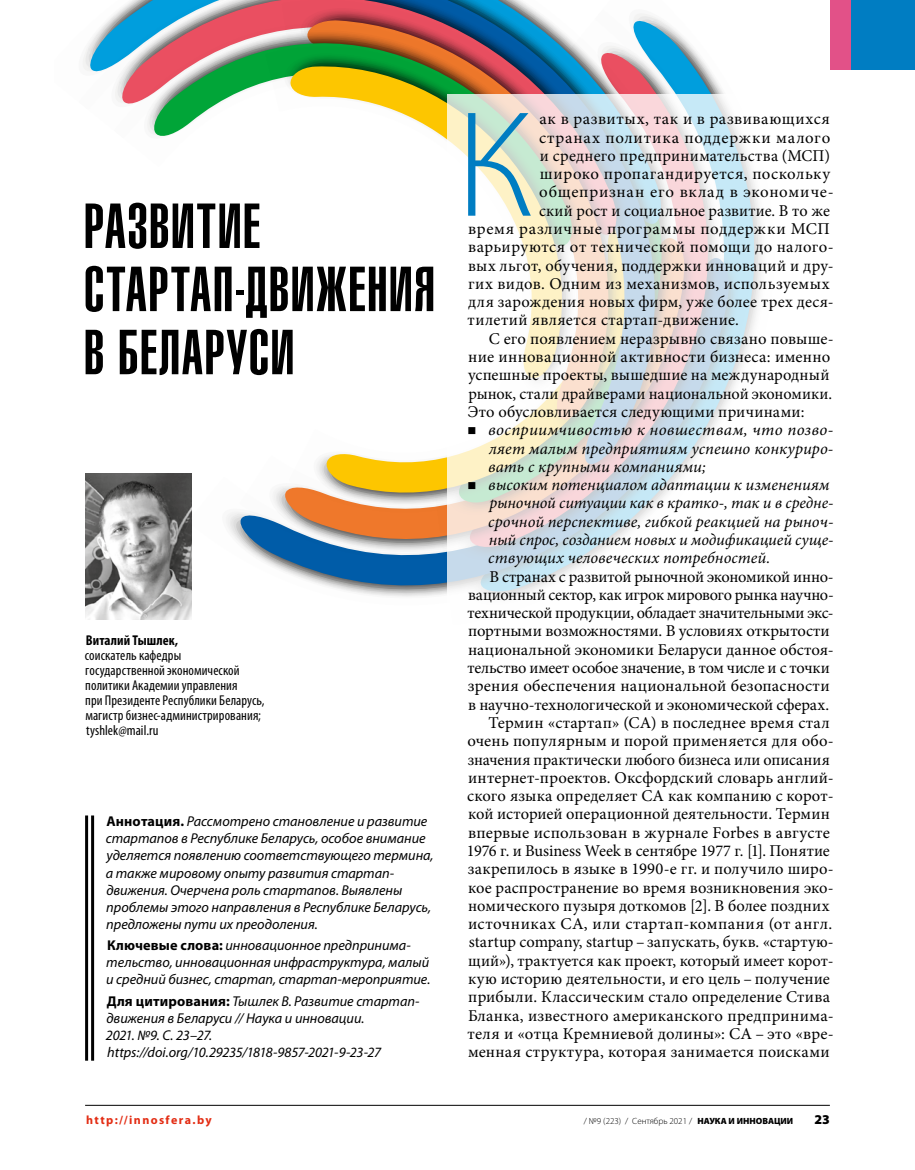
<style>
.page{position:relative;width:915px;height:1170px;background:#fff}
.page>*{position:absolute;margin:0;border:0;box-sizing:border-box;transform-origin:0 0}
.t1{font:300 152.1px "Myriad Pro";color:#007dc2}
.t2{font:62.4px/63.2px "AG Letterica Ultra Compressed C";letter-spacing:.025em;color:#000}
.t3{font:16.5px/18.3px "Minion Pro";letter-spacing:.01em;color:#000;text-align:right}
.t4{font:italic 16.5px/18.3px "Minion Pro";color:#000}
.t5{font:16.5px "Minion Pro";letter-spacing:.04em;color:#000}
.t6{font:16.5px "Minion Pro";letter-spacing:.035em;color:#000}
.t7{font:16.5px "Minion Pro";letter-spacing:.03em;color:#000}
.t8{font:16.5px "Minion Pro";letter-spacing:.05em;color:#000}
.t9{font:italic 14.25px/17.1px "Myriad Pro";letter-spacing:-.005em;color:#000}
.t10{font:condensed 14.25px/15px "Myriad Pro";letter-spacing:.005em;color:#000}
.t11{font:700 condensed 14.25px "Myriad Pro";letter-spacing:.005em;color:#000}
.t12{font:900 13.5px "Myriad Pro";color:#000}
.t13{font:700 12px "Myriad Pro";letter-spacing:.115em;color:#e32d14}
.t14{font:300 9px "Myriad Pro";color:#000}
.s1{font-weight:700;font-style:normal}
.s2{font-weight:900}
</style>
<div class="page">
<svg style="left:303px;top:536px;width:143px;height:55px;background:#678eaf"></svg>
<svg style="left:226px;top:486px;width:148px;height:92px"></svg>
<svg style="left:327px;top:27px;width:397px;height:440px"></svg>
<svg style="left:317px;top:445px;width:129px;height:20px"></svg>
<svg style="left:327px;top:19px;width:334px;height:403px"></svg>
<svg style="left:84px;top:1px;width:66px;height:131px"></svg>
<svg style="left:150px;top:0;width:424px;height:136px"></svg>
<svg style="left:265px;top:30px;width:340px;height:386px"></svg>
<svg style="left:277px;top:53px;width:310px;height:346px"></svg>
<svg style="left:288px;top:0;width:90px;height:97px;background:#976f47"></svg>
<svg style="left:289px;top:61px;width:306px;height:319px"></svg>
<svg style="left:446px;top:94px;width:316px;height:500px"></svg>
<hr style="left:85px;top:1104px;width:744px;height:1px;background:#000">
<div style="left:829px;top:0;width:85px;height:70px;background:#e25188"></div>
<div style="left:850px;top:0;width:64px;height:70px;background:#007dc2"></div>
<img style="left:85px;top:473px;width:107px;height:146px">
<hr style="left:85px;top:815px;width:3px;height:245px;background:#000">
<hr style="left:91px;top:815px;width:3px;height:245px;background:#000">
<svg style="left:448px;top:330px;width:200px;height:268px"></svg>
<h2 class="t2" style="left:84px;top:193px;width:352px">РАЗВИТИЕ<br>СТАРТАП-ДВИЖЕНИЯ<br>В БЕЛАРУСИ</h2>
<p class="t11" style="left:86px;top:632px;width:94px">Виталий Тышлек,</p>
<p class="t10" style="left:85px;top:648px;width:181px">соискатель кафедры<br>государственной экономической политики Академии управления<br>при Президенте Республики Беларусь, магистр бизнес-администрирования; tyshlek@mail.ru</p>
<p class="t9" style="left:106px;top:813px;width:329px"><span class="s1">Аннотация.</span> Рассмотрено становление и развитие стартапов в Республике Беларусь, особое внимание уделяется появлению соответствующего термина, а также мировому опыту развития стартап&shy;движения. Очерчена роль стартапов. Выявлены проблемы этого направления в Республике Беларусь, предложены пути их преодоления.</p>
<p class="t9" style="left:106px;top:937px;width:325px"><span class="s1">Ключевые слова:</span> инновационное предпринима&shy;тельство, инновационная инфраструктура, малый и средний бизнес, стартап, стартап-мероприятие.</p>
<p class="t9" style="left:106px;top:992px;width:315px"><span class="s1">Для цитирования:</span> Тышлек В. Развитие стартап&shy;движения в Беларуси // Наука и инновации.<br>2021. №9. С. 23–27. https://doi.org/10.29235/1818-9857-2021-9-23-27</p>
<h1 class="t1" style="left:455px;top:81px;width:78px">К</h1>
<p class="t6" style="left:539px;top:108px;width:292px">ак в развитых, так и в развивающихся</p>
<p class="t8" style="left:539px;top:126px;width:293px">странах политика поддержки малого</p>
<p class="t3" style="left:540px;top:146px;width:291px">и среднего предпринимательства (МСП)</p>
<p class="t6" style="left:540px;top:163px;width:291px">широко пропагандируется, поскольку</p>
<p class="t5" style="left:539px;top:181px;width:296px">общепризнан его вклад в экономиче-</p>
<p class="t3" style="left:539px;top:201px;width:292px">ский рост и социальное развитие. В то же</p>
<p class="t5" style="left:468px;top:218px;width:363px">время различные программы поддержки МСП</p>
<p class="t3" style="left:468px;top:238px;width:367px">варьируются от технической помощи до налого-</p>
<p class="t3" style="left:468px;top:256px;width:367px">вых льгот, обучения, поддержки инноваций и дру-</p>
<p class="t3" style="left:468px;top:274px;width:363px">гих видов. Одним из механизмов, используемых</p>
<p class="t3" style="left:468px;top:293px;width:367px">для зарождения новых фирм, уже более трех деся-</p>
<p class="t7" style="left:467px;top:309px;width:273px">тилетий является стартап-движение.</p>
<p class="t3" style="left:488px;top:329px;width:346px">С его появлением неразрывно связано повыше-</p>
<p class="t3" style="left:468px;top:348px;width:363px">ние инновационной активности бизнеса: именно</p>
<p class="t3" style="left:468px;top:366px;width:363px">успешные проекты, вышедшие на международный</p>
<p class="t3" style="left:468px;top:384px;width:365px">рынок, стали драйверами национальной экономики.</p>
<p class="t3" style="left:468px;top:402px;width:338px">Это обусловливается следующими причинами:</p>
<p class="t4" style="left:488px;top:421px;width:346px">восприимчивостью к новшествам, что позво&shy;ляет малым предприятиям успешно конкуриро&shy;вать с крупными компаниями;<br>высоким потенциалом адаптации к изменениям рыночной ситуации как в кратко-, так и в средне&shy;срочной перспективе, гибкой реакцией на рыноч&shy;ный спрос, созданием новых и модификацией суще&shy;ствующих человеческих потребностей.</p>
<p class="t3" style="left:466px;top:567px;width:368px">В странах с развитой рыночной экономикой инно&shy;вационный сектор, как игрок мирового рынка научно&shy;технической продукции, обладает значительными экс&shy;портными возможностями. В условиях открытости национальной экономики Беларуси данное обстоя&shy;тельство имеет особое значение, в том числе и с точки зрения обеспечения национальной безопасности в научно-технологической и экономической сферах.<br>Термин «стартап» (СА) в последнее время стал очень популярным и порой применяется для обо&shy;значения практически любого бизнеса или описания интернет-проектов. Оксфордский словарь англий&shy;ского языка определяет СА как компанию с корот&shy;кой историей операционной деятельности. Термин впервые использован в журнале Forbes в августе 1976 г. и Business Week в сентябре 1977 г. [1]. Понятие закрепилось в языке в 1990‑е гг. и получило широ&shy;кое распространение во время возникновения эко&shy;номического пузыря доткомов [2]. В более поздних источниках СА, или стартап-компания (от англ. startup company, startup – запускать, букв. «стартую&shy;щий»), трактуется как проект, который имеет корот&shy;кую историю деятельности, и его цель – получение прибыли. Классическим стало определение Стива Бланка, известного американского предпринима&shy;теля и «отца Кремниевой долины»: СА – это «вре&shy;менная структура, которая занимается поисками</p>
<p class="t13" style="left:86px;top:1113px;width:127px">http://innosfera.by</p>
<p class="t14" style="left:583px;top:1116px;width:211px">/ №9 (223) / Сентябрь 2021 / <span class="s2">НАУКА И ИННОВАЦИИ</span></p>
<p class="t12" style="left:814px;top:1112px;width:17px">23</p>
</div>
